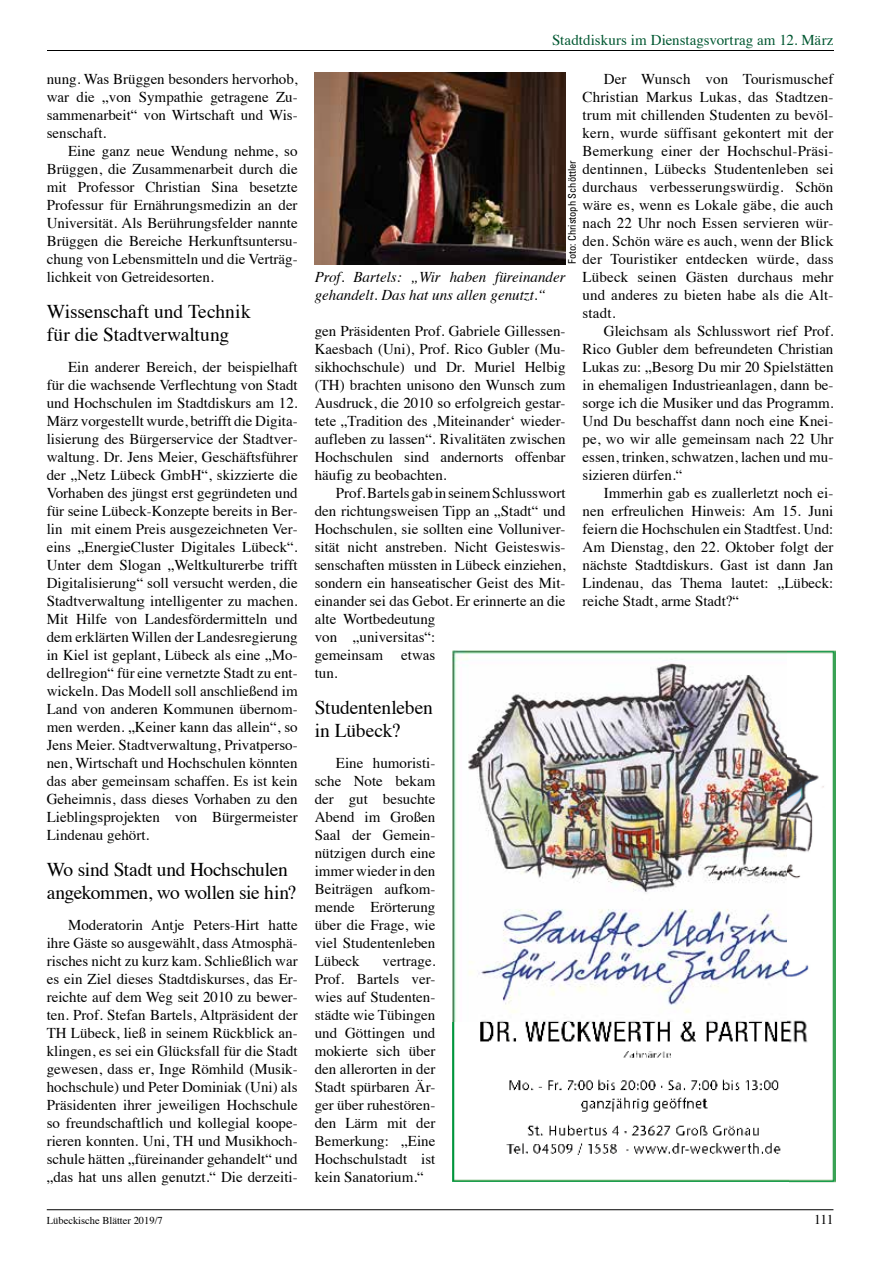
<style>
.page{position:relative;width:893px;height:1263px;background:#fff}
.page>*{position:absolute;margin:0;border:0;box-sizing:border-box;transform-origin:0 0}
.t1{font:19.5px/23.4px "Times";letter-spacing:-.015em;color:#000}
.t2{font:15px/18px "Times";color:#000;text-align:justify}
.t3{font:italic 15px/18px "Times";color:#000}
.t4{font:15px "Times";letter-spacing:.005em;color:#005731}
.t5{font:13.5px "Times";color:#000}
.t6{font:10.5px "Times";color:#000}
.t7{font:condensed 10.5px "Univers";color:#000}
</style>
<div class="page">
<hr style="left:47px;top:1209px;width:786px;height:1px;background:#000">
<img style="left:452px;top:651px;width:383px;height:531px">
<hr style="left:47px;top:50px;width:786px;height:1px;background:#000">
<img style="left:315px;top:72px;width:251px;height:192px">
<p class="t2" style="left:47px;top:69px;width:252px">nung. Was Brüggen besonders hervorhob, war die „von Sympathie getragene Zu&shy;sammenarbeit“ von Wirtschaft und Wis&shy;senschaft.</p>
<p class="t2" style="left:47px;top:141px;width:252px;text-indent:21px">Eine ganz neue Wendung nehme, so Brüggen, die Zusammenarbeit durch die mit Professor Christian Sina besetzte Professur für Ernährungsmedizin an der Universität. Als Berührungsfelder nannte Brüggen die Bereiche Herkunftsuntersu&shy;chung von Lebensmitteln und die Verträg&shy;lichkeit von Getreidesorten.</p>
<h1 class="t1" style="left:47px;top:298px;width:205px">Wissenschaft und Technik für die Stadtverwaltung</h1>
<p class="t2" style="left:47px;top:357px;width:252px;text-indent:21px">Ein anderer Bereich, der beispielhaft für die wachsende Verflechtung von Stadt und Hochschulen im Stadtdiskurs am 12.<br>März vorgestellt wurde, betrifft die Digita&shy;lisierung des Bürgerservice der Stadtver&shy;waltung. Dr. Jens Meier, Geschäftsführer der „Netz Lübeck GmbH“, skizzierte die Vorhaben des jüngst erst gegründeten und für seine Lübeck-Konzepte bereits in Ber&shy;lin mit einem Preis ausgezeichneten Ver&shy;eins „EnergieCluster Digitales Lübeck“.<br>Unter dem Slogan „Weltkulturerbe trifft Digitalisierung“ soll versucht werden, die Stadtverwaltung intelligenter zu machen.<br>Mit Hilfe von Landesfördermitteln und dem erklärten Willen der Landesregierung in Kiel ist geplant, Lübeck als eine „Mo&shy;dellregion“ für eine vernetzte Stadt zu ent&shy;wickeln. Das Modell soll anschließend im Land von anderen Kommunen übernom&shy;men werden. „Keiner kann das allein“, so Jens Meier. Stadtverwaltung, Privatperso&shy;nen, Wirtschaft und Hochschulen könnten das aber gemeinsam schaffen. Es ist kein Geheimnis, dass dieses Vorhaben zu den Lieblingsprojekten von Bürgermeister Lindenau gehört.</p>
<h1 class="t1" style="left:47px;top:856px;width:251px">Wo sind Stadt und Hochschulen angekommen, wo wollen sie hin?</h1>
<p class="t2" style="left:47px;top:915px;width:252px;text-indent:21px">Moderatorin Antje Peters-Hirt hatte ihre Gäste so ausgewählt, dass Atmosphä&shy;risches nicht zu kurz kam. Schließlich war es ein Ziel dieses Stadtdiskurses, das Er&shy;reichte auf dem Weg seit 2010 zu bewer&shy;ten. Prof. Stefan Bartels, Altpräsident der TH Lübeck, ließ in seinem Rückblick an&shy;klingen, es sei ein Glücksfall für die Stadt gewesen, dass er, Inge Römhild (Musik&shy;hochschule) und Peter Dominiak (Uni) als Präsidenten ihrer jeweiligen Hochschule so freundschaftlich und kollegial koope&shy;rieren konnten. Uni, TH und Musikhoch&shy;schule hätten „füreinander gehandelt“ und „das hat uns allen genutzt.“ Die derzeiti-</p>
<p class="t4" style="left:552px;top:26px;width:283px">Stadtdiskurs im Dienstagsvortrag am 12. März</p>
<p class="t2" style="left:583px;top:69px;width:252px;text-indent:21px">Der Wunsch von Tourismuschef Christian Markus Lukas, das Stadtzen&shy;trum mit chillenden Studenten zu bevöl&shy;kern, wurde süffisant gekontert mit der Bemerkung einer der Hochschul-Präsi&shy;dentinnen, Lübecks Studentenleben sei durchaus verbesserungswürdig. Schön wäre es, wenn es Lokale gäbe, die auch nach 22 Uhr noch Essen servieren wür&shy;den. Schön wäre es auch, wenn der Blick der Touristiker entdecken würde, dass Lübeck seinen Gästen durchaus mehr und anderes zu bieten habe als die Alt&shy;stadt.</p>
<p class="t2" style="left:583px;top:321px;width:252px;text-indent:21px">Gleichsam als Schlusswort rief Prof.<br>Rico Gubler dem befreundeten Christian Lukas zu: „Besorg Du mir 20 Spielstätten in ehemaligen Industrieanlagen, dann be&shy;sorge ich die Musiker und das Programm.<br>Und Du beschaffst dann noch eine Knei&shy;pe, wo wir alle gemeinsam nach 22 Uhr essen, trinken, schwatzen, lachen und mu&shy;sizieren dürfen.“</p>
<p class="t2" style="left:583px;top:483px;width:252px;text-indent:21px">Immerhin gab es zuallerletzt noch ei&shy;nen erfreulichen Hinweis: Am 15. Juni feiern die Hochschulen ein Stadtfest. Und:<br>Am Dienstag, den 22. Oktober folgt der nächste Stadtdiskurs. Gast ist dann Jan Lindenau, das Thema lautet: „Lübeck: reiche Stadt, arme Stadt?“</p>
<p class="t7" style="left:565px;top:264px;width:105px;rotate:-90deg">Foto: Christoph Schöttler</p>
<p class="t3" style="left:315px;top:267px;width:252px">Prof. Bartels: „Wir haben füreinander gehandelt. Das hat uns allen genutzt.“</p>
<p class="t2" style="left:315px;top:321px;width:252px">gen Präsidenten Prof. Gabriele Gillessen-Kaesbach (Uni), Prof. Rico Gubler (Mu&shy;sikhochschule) und Dr. Muriel Helbig (TH) brachten unisono den Wunsch zum Ausdruck, die 2010 so erfolgreich gestar&shy;tete „Tradition des ‚Miteinander‘ wieder&shy;aufleben zu lassen“. Rivalitäten zwischen Hochschulen sind andernorts offenbar häufig zu beobachten.</p>
<p class="t2" style="left:315px;top:483px;width:252px;text-align:left;text-indent:21px">Prof. Bartels gab in seinem Schlusswort den richtungsweisen Tipp an „Stadt“ und<br>Hochschulen, sie sollten eine Volluniver&shy;sität nicht anstreben. Nicht Geisteswis&shy;senschaften müssten in Lübeck einziehen, sondern ein hanseatischer Geist des Mit&shy;einander sei das Gebot. Er erinnerte an die alte Wortbedeutung<br>von „universitas“:<br>gemeinsam etwas<br>tun.</p>
<h1 class="t1" style="left:315px;top:694px;width:120px">Studentenleben in Lübeck?</h1>
<p class="t2" style="left:315px;top:753px;width:122px;text-indent:21px">Eine humoristi&shy;sche Note bekam der gut besuchte Abend im Großen Saal der Gemein&shy;nützigen durch eine immer wieder in den Beiträgen aufkom&shy;mende Erörterung über die Frage, wie viel Studentenleben Lübeck</p>
<p class="t2" style="left:315px;top:951px;width:122px;text-indent:68px">vertrage.<br>Prof. Bartels ver&shy;wies auf Studenten&shy;städte wie Tübingen und Göttingen und mokierte sich über den allerorten in der Stadt spürbaren Är&shy;ger über ruhestören&shy;den Lärm mit der Bemerkung: „Eine Hochschulstadt ist kein Sanatorium.“</p>
<p class="t6" style="left:47px;top:1211px;width:118px">Lübeckische Blätter 2019/7</p>
<p class="t5" style="left:814px;top:1207px;width:21px">111</p>
</div>
